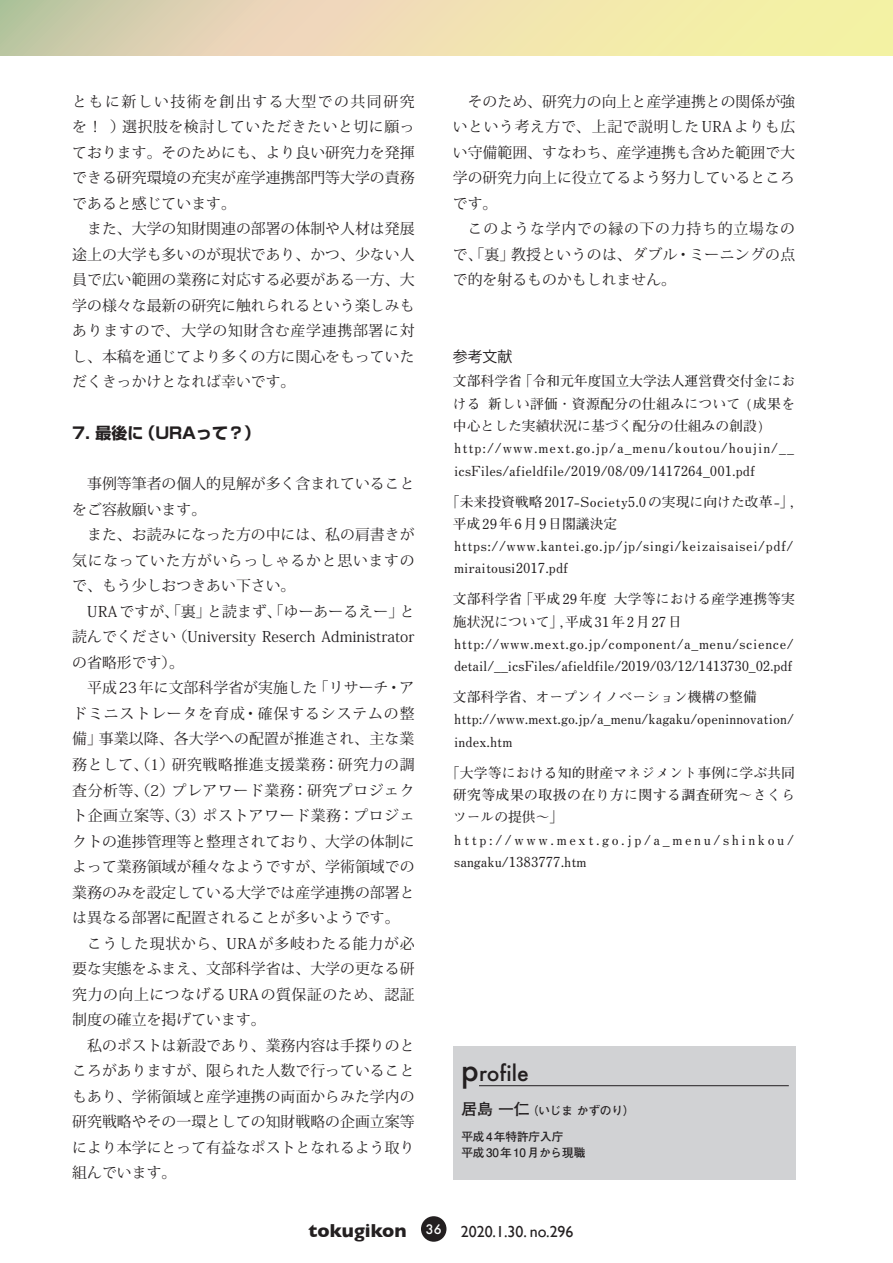
<style>
.page{position:relative;width:893px;height:1263px;background:#fff}
.page>*{position:absolute;margin:0;border:0;box-sizing:border-box;transform-origin:0 0}
.t1{font:500 21.3px "Futura";color:#231f20}
.t2{font:15.9px "Gill Sans";color:#231f20}
.t3{font:700 15.9px "Shin Go Pro";color:#231f20}
.t4{font:14.85px/25.5px "Koz Min Pro";color:#231f20}
.t5{font:14.85px "Koz Go Pro";color:#231f20}
.t6{font:700 13.8px/22.4px "Futo Min A101 Pro";color:#231f20}
.t7{font:700 13.8px/22.4px "Futo Min A101 Pro";letter-spacing:.025em;color:#231f20}
.t8{font:700 11.7px/15.9px "Futo Go B101 Pro";letter-spacing:-.01em;color:#231f20}
.s1{font-size:29.7px}
.s2{font-size:15.9px}
.s3{font-weight:700;font-size:19.2px}
</style>
<div class="page">
<div style="left:421px;top:1216px;width:25px;height:26px;background:#231f20;border-radius:50%"></div>
<svg style="left:0;top:0;width:892px;height:55px"></svg>
<div style="left:453px;top:1046px;width:342px;height:134px;background:#d1d2d4"></div>
<hr style="left:479px;top:1085px;width:310px;height:1px;background:#231f20">
<p class="t4" style="left:72px;top:88px;width:344px">ともに新しい技術を創出する大型での共同研究を！）選択肢を検討していただきたいと切に願っております。そのためにも、より良い研究力を発揮できる研究環境の充実が産学連携部門等大学の責務であると感じています。<br>　また、大学の知財関連の部署の体制や人材は発展途上の大学も多いのが現状であり、かつ、少ない人員で広い範囲の業務に対応する必要がある一方、大学の様々な最新の研究に触れられるという楽しみもありますので、大学の知財含む産学連携部署に対し、本稿を通じてより多くの方に関心をもっていただくきっかけとなれば幸いです。</p>
<p class="t3" style="left:72px;top:421px;width:189px">7. 最後に（URAって？）</p>
<p class="t4" style="left:72px;top:471px;width:344px">　事例等筆者の個人的見解が多く含まれていることをご容赦願います。<br>　また、お読みになった方の中には、私の肩書きが気になっていた方がいらっしゃるかと思いますので、もう少しおつきあい下さい。<br>　URAですが、「裏」と読まず、「ゆーあーるえー」と読んでください（University Reserch Administratorの省略形です）。<br>　平成23年に文部科学省が実施した「リサーチ・アドミニストレータを育成・確保するシステムの整備」事業以降、各大学への配置が推進され、主な業務として、（1）研究戦略推進支援業務：研究力の調査分析等、（2）プレアワード業務：研究プロジェクト企画立案等、（3）ポストアワード業務：プロジェクトの進捗管理等と整理されており、大学の体制によって業務領域が種々なようですが、学術領域での業務のみを設定している大学では産学連携の部署とは異なる部署に配置されることが多いようです。　こうした現状から、URAが多岐わたる能力が必要な実態をふまえ、文部科学省は、大学の更なる研究力の向上につなげる URAの質保証のため、認証制度の確立を掲げています。<br>　私のポストは新設であり、業務内容は手探りのところがありますが、限られた人数で行っていることもあり、学術領域と産学連携の両面からみた学内の研究戦略やその一環としての知財戦略の企画立案等により本学にとって有益なポストとなれるよう取り組んでいます。</p>
<p class="t4" style="left:453px;top:88px;width:344px">　そのため、研究力の向上と産学連携との関係が強いという考え方で、上記で説明した URAよりも広い守備範囲、すなわち、産学連携も含めた範囲で大学の研究力向上に役立てるよう努力しているところです。<br>　このような学内での縁の下の力持ち的立場なので、「裏」教授というのは、ダブル・ミーニングの点で的を射るものかもしれません。</p>
<p class="t5" style="left:453px;top:347px;width:61px">参考文献</p>
<p class="t6" style="left:453px;top:368px;width:344px">文部科学省「令和元年度国立大学法人運営費交付金における 新しい評価・資源配分の仕組みについて (成果を中心とした実績状況に基づく配分の仕組みの創設) http://www.mext.go.jp/a_menu/koutou/houjin/__ icsFiles/afieldfile/2019/08/09/1417264_001.pdf</p>
<p class="t7" style="left:453px;top:488px;width:342px;text-indent:-7px">「未来投資戦略2017-Society5.0の実現に向けた改革-」,平成29年6月9日閣議決定https://www.kantei.go.jp/jp/singi/keizaisaisei/pdf/ miraitousi2017.pdf</p>
<p class="t6" style="left:453px;top:586px;width:344px">文部科学省「平成29年度 大学等における産学連携等実施状況について」,平成31年2月27日http://www.mext.go.jp/component/a_menu/science/ detail/__icsFiles/afieldfile/2019/03/12/1413730_02.pdf</p>
<p class="t6" style="left:453px;top:684px;width:343px">文部科学省、オープンイノベーション機構の整備http://www.mext.go.jp/a_menu/kagaku/openinnovation/ index.htm</p>
<p class="t6" style="left:453px;top:759px;width:344px;text-indent:-7px">「大学等における知的財産マネジメント事例に学ぶ共同研究等成果の取扱の在り方に関する調査研究〜さくらツールの提供〜」http://www.mext.go.jp/a_menu/shinkou/ sangaku/1383777.htm</p>
<h1 class="t1" style="left:461px;top:1058px;width:69px"><span class="s1">p</span>rofile</h1>
<p class="t8" style="left:461px;top:1101px;width:175px"><span class="s2">居島 一仁</span>（いじま かずのり）</p>
<p class="t8" style="left:461px;top:1127px;width:126px">平成4年特許庁入庁<br>平成30年10月から現職</p>
<p class="t2" style="left:309px;top:1222px;width:266px"><span class="s3">tokugikon</span> <sup>36</sup> 2020.1.30. no.296</p>
</div>
